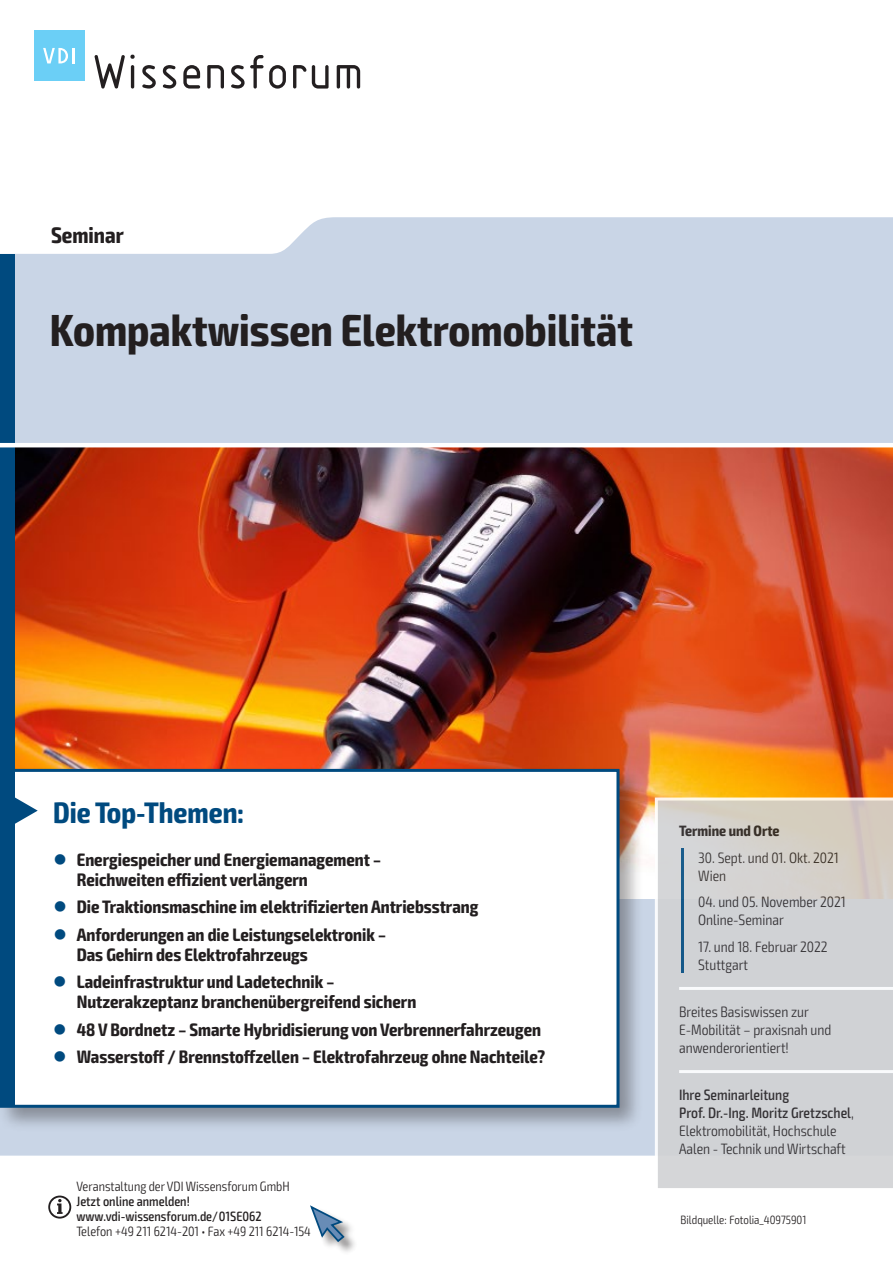
<style>
.page{position:relative;width:893px;height:1263px;background:#fff}
.page>*{position:absolute;margin:0;border:0;box-sizing:border-box;transform-origin:0 0}
.t1{font:700 condensed 45px "Exo 2";color:#231f20}
.t2{font:700 condensed 29.7px "Exo 2";color:#004a7f}
.t3{font:700 condensed 22.5px "Exo 2";color:#231f20}
.t4{font:700 condensed 18px/19.5px "Exo 2";color:#231f20}
.t5{font:300 condensed 15px/18px "Exo 2";color:#231f20}
.t6{font:700 condensed 15px "Exo 2";color:#231f20}
.t7{font:300 condensed 13.5px "Exo 2";color:#231f20}
.t8{font:500 condensed 13.5px/15px "Exo 2";color:#231f20}
.t9{font:300 condensed 12px "Exo 2";color:#231f20}
.s1{color:#004a7f}
.s2{font-weight:500}
</style>
<div class="page">
<div style="left:0;top:217px;width:893px;height:938px;background:#c9d5e6"></div>
<img style="left:14px;top:447px;width:878px;height:451px">
<div style="left:0;top:765px;width:644px;height:367px;background:#231f20;opacity:.4"></div>
<div style="left:2px;top:770px;width:616px;height:336px;background:#fff"></div>
<div style="left:3px;top:772px;width:11px;height:333px;background:#004a7f"></div>
<div style="left:0;top:769px;width:619px;height:339px;border:3px solid #004a7f"></div>
<svg style="left:14px;top:796px;width:24px;height:29px"></svg>
<div style="left:0;top:254px;width:14px;height:519px;background:#004a7f"></div>
<div style="left:311px;top:1206px;width:47px;height:49px;background:#231f20;opacity:.5"></div>
<svg style="left:310px;top:1205px;width:36px;height:38px"></svg>
<hr style="left:0;top:443px;width:893px;height:4px;background:#fff">
<svg style="left:655px;top:797px;width:238px;height:391px;background:#d2d2d2"></svg>
<svg style="left:48px;top:1195px;width:23px;height:23px"></svg>
<svg style="left:94px;top:54px;width:41px;height:35px"></svg>
<svg style="left:142px;top:65px;width:14px;height:24px"></svg>
<svg style="left:163px;top:65px;width:13px;height:24px"></svg>
<svg style="left:183px;top:65px;width:17px;height:24px"></svg>
<svg style="left:207px;top:65px;width:17px;height:24px"></svg>
<svg style="left:231px;top:55px;width:55px;height:34px"></svg>
<svg style="left:293px;top:65px;width:36px;height:24px"></svg>
<svg style="left:337px;top:65px;width:23px;height:24px"></svg>
<div style="left:34px;top:30px;width:50px;height:51px;background:#6bcff6"></div>
<svg style="left:43px;top:48px;width:31px;height:15px"></svg>
<p class="t3" style="left:51px;top:221px;width:74px">Seminar</p>
<h1 class="t1" style="left:50px;top:303px;width:584px">Kompaktwissen Elektromobilität</h1>
<h2 class="t2" style="left:53px;top:794px;width:192px">Die Top-Themen:</h2>
<p class="t4" style="left:77px;top:850px;width:306px;text-indent:-23px"><span class="s1">●</span> Energiespeicher und Energiemanagement –<br>Reichweiten effizient verlängern</p>
<p class="t4" style="left:53px;top:898px;width:427px"><span class="s1">●</span> Die Traktionsmaschine im elektrifizierten Antriebsstrang</p>
<p class="t4" style="left:77px;top:925px;width:311px;text-indent:-23px"><span class="s1">●</span> Anforderungen an die Leistungselektronik –<br>Das Gehirn des Elektrofahrzeugs</p>
<p class="t4" style="left:77px;top:973px;width:341px;text-indent:-23px"><span class="s1">●</span> Ladeinfrastruktur und Ladetechnik –<br>Nutzerakzeptanz branchenübergreifend sichern</p>
<p class="t4" style="left:53px;top:1020px;width:489px"><span class="s1">●</span> 48 V Bordnetz – Smarte Hybridisierung von Verbrennerfahrzeugen</p>
<p class="t4" style="left:53px;top:1048px;width:493px"><span class="s1">●</span> Wasserstoff / Brennstoffzellen – Elektrofahrzeug ohne Nachteile?</p>
<p class="t7" style="left:77px;top:1178px;width:215px">Veranstaltung der VDI Wissensforum GmbH</p>
<p class="t8" style="left:77px;top:1194px;width:187px">Jetzt online anmelden! www.vdi-wissensforum.de/01SE062</p>
<p class="t7" style="left:77px;top:1223px;width:236px">Telefon +49 211 6214-201 • Fax +49 211 6214-154</p>
<p class="t6" style="left:679px;top:822px;width:102px">Termine und Orte</p>
<p class="t5" style="left:698px;top:849px;width:142px">30. Sept. und 01. Okt. 2021<br>Wien</p>
<p class="t5" style="left:698px;top:893px;width:149px">04. und 05. November 2021<br>Online-Seminar</p>
<p class="t5" style="left:698px;top:938px;width:131px">17. und 18. Februar 2022<br>Stuttgart</p>
<p class="t5" style="left:679px;top:1003px;width:154px">Breites Basiswissen zur<br>E-Mobilität – praxisnah und anwenderorientiert!</p>
<p class="t5" style="left:679px;top:1086px;width:176px"><span class="s2">Ihre Seminarleitung<br>Prof. Dr.-Ing. Moritz Gretzschel</span>,<br>Elektromobilität, Hochschule<br>Aalen - Technik und Wirtschaft</p>
<p class="t9" style="left:681px;top:1212px;width:127px">Bildquelle: Fotolia_40975901</p>
</div>
